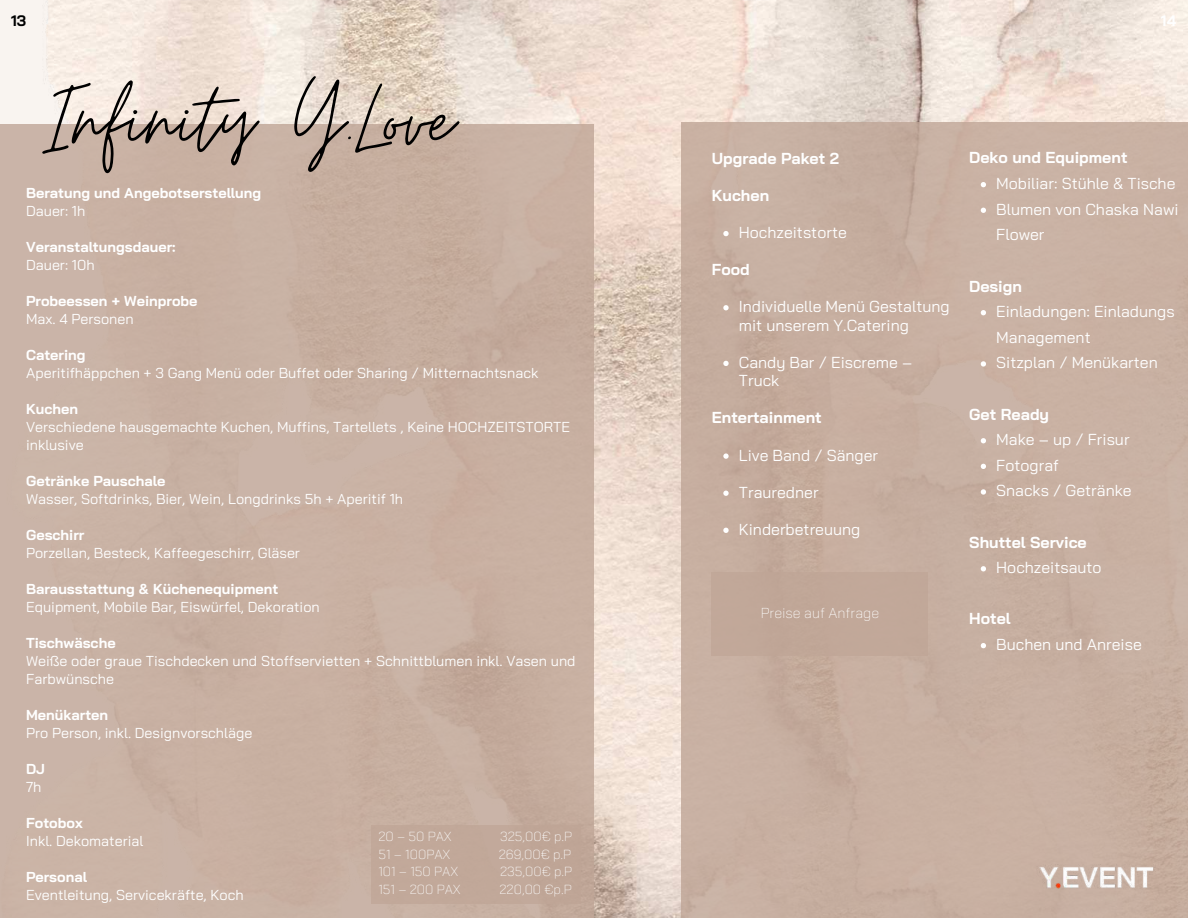
<style>
.page{position:relative;width:1188px;height:918px;background:#fff}
.page>*{position:absolute;margin:0;border:0;box-sizing:border-box;transform-origin:0 0}
.t1{font:105px "Moon Time";color:#000}
.t2{font:15.9px/25.7px "Bai Jamjuree";color:#fff}
.t3{font:700 15.9px "Bai Jamjuree";color:#fff}
.t4{font:700 15.15px "Bai Jamjuree";color:#fff}
.t5{font:700 15.15px "Bai Jamjuree";color:#000}
.t6{font:14.4px/18px "Bai Jamjuree";color:#fff}
.t7{font:700 14.4px "Bai Jamjuree";color:#fff}
.t8{font:200 14.4px "Bai Jamjuree";color:#fff}
.t9{font:200 13.05px "Bai Jamjuree";color:#fff}
</style>
<div class="page">
<img style="left:0;top:0;width:1188px;height:918px">
<div style="left:0;top:124px;width:594px;height:794px;background:#c9b1a3"></div>
<div style="left:681px;top:122px;width:507px;height:796px;background:#c8b0a2"></div>
<img style="left:1039px;top:864px;width:117px;height:25px">
<div style="left:372px;top:825px;width:209px;height:79px;background:#bfa596"></div>
<svg style="left:723px;top:231px;width:6px;height:5px"></svg>
<svg style="left:723px;top:305px;width:6px;height:5px"></svg>
<svg style="left:723px;top:361px;width:6px;height:5px"></svg>
<svg style="left:723px;top:453px;width:6px;height:6px"></svg>
<svg style="left:723px;top:491px;width:6px;height:5px"></svg>
<svg style="left:723px;top:528px;width:6px;height:5px"></svg>
<svg style="left:981px;top:182px;width:5px;height:5px"></svg>
<svg style="left:981px;top:208px;width:5px;height:5px"></svg>
<svg style="left:981px;top:310px;width:5px;height:5px"></svg>
<svg style="left:981px;top:361px;width:5px;height:6px"></svg>
<svg style="left:981px;top:438px;width:5px;height:5px"></svg>
<svg style="left:981px;top:464px;width:5px;height:5px"></svg>
<svg style="left:981px;top:489px;width:5px;height:6px"></svg>
<svg style="left:981px;top:566px;width:5px;height:5px"></svg>
<svg style="left:981px;top:643px;width:5px;height:5px"></svg>
<div style="left:712px;top:572px;width:216px;height:84px;background:#bfa596"></div>
<p class="t5" style="left:11px;top:12px;width:17px">13</p>
<h1 class="t1" style="left:42px;top:58px;width:413px">Infinity Y.Love</h1>
<p class="t7" style="left:26px;top:184px;width:236px">Beratung und Angebotserstellung</p>
<p class="t6" style="left:26px;top:202px;width:61px">Dauer: 1h</p>
<p class="t7" style="left:26px;top:238px;width:151px">Veranstaltungsdauer:</p>
<p class="t6" style="left:26px;top:256px;width:70px">Dauer: 10h</p>
<p class="t7" style="left:26px;top:292px;width:173px">Probeessen + Weinprobe</p>
<p class="t6" style="left:26px;top:310px;width:109px">Max. 4 Personen</p>
<p class="t7" style="left:26px;top:346px;width:61px">Catering</p>
<p class="t6" style="left:26px;top:364px;width:514px">Aperitifhäppchen + 3 Gang Menü oder Buffet oder Sharing / Mitternachtsnack</p>
<p class="t7" style="left:26px;top:400px;width:53px">Kuchen</p>
<p class="t6" style="left:26px;top:418px;width:545px">Verschiedene hausgemachte Kuchen, Muffins, Tartellets , Keine HOCHZEITSTORTE inklusive</p>
<p class="t7" style="left:26px;top:472px;width:141px">Getränke Pauschale</p>
<p class="t6" style="left:26px;top:490px;width:379px">Wasser, Softdrinks, Bier, Wein, Longdrinks 5h + Aperitif 1h</p>
<p class="t7" style="left:26px;top:526px;width:60px">Geschirr</p>
<p class="t6" style="left:26px;top:544px;width:275px">Porzellan, Besteck, Kaffeegeschirr, Gläser</p>
<p class="t7" style="left:26px;top:580px;width:254px">Barausstattung &amp; Küchenequipment</p>
<p class="t6" style="left:26px;top:598px;width:295px">Equipment, Mobile Bar, Eiswürfel, Dekoration</p>
<p class="t7" style="left:26px;top:634px;width:91px">Tischwäsche</p>
<p class="t6" style="left:26px;top:652px;width:551px">Weiße oder graue Tischdecken und Stoffservietten + Schnittblumen inkl. Vasen und<br>Farbwünsche</p>
<p class="t7" style="left:26px;top:706px;width:84px">Menükarten</p>
<p class="t6" style="left:26px;top:724px;width:228px">Pro Person, inkl. Designvorschläge</p>
<p class="t7" style="left:26px;top:760px;width:20px">DJ</p>
<p class="t6" style="left:26px;top:778px;width:17px">7h</p>
<p class="t7" style="left:26px;top:814px;width:58px">Fotobox</p>
<p class="t6" style="left:26px;top:832px;width:119px">Inkl. Dekomaterial</p>
<p class="t7" style="left:26px;top:868px;width:62px">Personal</p>
<p class="t6" style="left:26px;top:886px;width:219px">Eventleitung, Servicekräfte, Koch</p>
<p class="t9" style="left:378px;top:826px;width:75px">20 – 50 PAX</p>
<p class="t9" style="left:500px;top:826px;width:74px">325,00€ p.P</p>
<p class="t9" style="left:378px;top:843px;width:73px">51 – 100PAX</p>
<p class="t9" style="left:499px;top:843px;width:74px">269,00€ p.P</p>
<p class="t9" style="left:378px;top:861px;width:81px">101 – 150 PAX</p>
<p class="t9" style="left:500px;top:861px;width:74px">235,00€ p.P</p>
<p class="t9" style="left:378px;top:878px;width:84px">151 – 200 PAX</p>
<p class="t9" style="left:500px;top:878px;width:74px">220,00 €p.P</p>
<p class="t4" style="left:1161px;top:12px;width:17px">14</p>
<p class="t3" style="left:712px;top:149px;width:129px">Upgrade Paket 2</p>
<p class="t3" style="left:712px;top:186px;width:59px">Kuchen</p>
<p class="t2" style="left:739px;top:219px;width:110px">Hochzeitstorte</p>
<p class="t3" style="left:712px;top:260px;width:40px">Food</p>
<p class="t2" style="left:739px;top:297px;width:212px;line-height:18.6px">Individuelle Menü Gestaltung mit unserem Y.Catering</p>
<p class="t2" style="left:739px;top:353px;width:175px;line-height:18.6px">Candy Bar / Eiscreme –<br>Truck</p>
<p class="t3" style="left:712px;top:409px;width:111px">Entertainment</p>
<p class="t2" style="left:739px;top:442px;width:141px">Live Band / Sänger</p>
<p class="t2" style="left:739px;top:479px;width:81px">Trauredner</p>
<p class="t2" style="left:739px;top:516px;width:123px">Kinderbetreuung</p>
<p class="t8" style="left:761px;top:601px;width:120px">Preise auf Anfrage</p>
<p class="t3" style="left:969px;top:149px;width:160px">Deko und Equipment</p>
<p class="t2" style="left:996px;top:171px;width:184px">Mobiliar: Stühle &amp; Tische<br>Blumen von Chaska Nawi<br>Flower</p>
<p class="t3" style="left:969px;top:277px;width:54px">Design</p>
<p class="t2" style="left:996px;top:299px;width:180px">Einladungen: Einladungs<br>Management<br>Sitzplan / Menükarten</p>
<p class="t3" style="left:969px;top:405px;width:81px">Get Ready</p>
<p class="t2" style="left:996px;top:427px;width:137px">Make – up / Frisur<br>Fotograf<br>Snacks / Getränke</p>
<p class="t3" style="left:969px;top:533px;width:119px">Shuttel Service</p>
<p class="t2" style="left:996px;top:555px;width:107px">Hochzeitsauto</p>
<p class="t3" style="left:969px;top:610px;width:43px">Hotel</p>
<p class="t2" style="left:996px;top:632px;width:147px">Buchen und Anreise</p>
</div>
